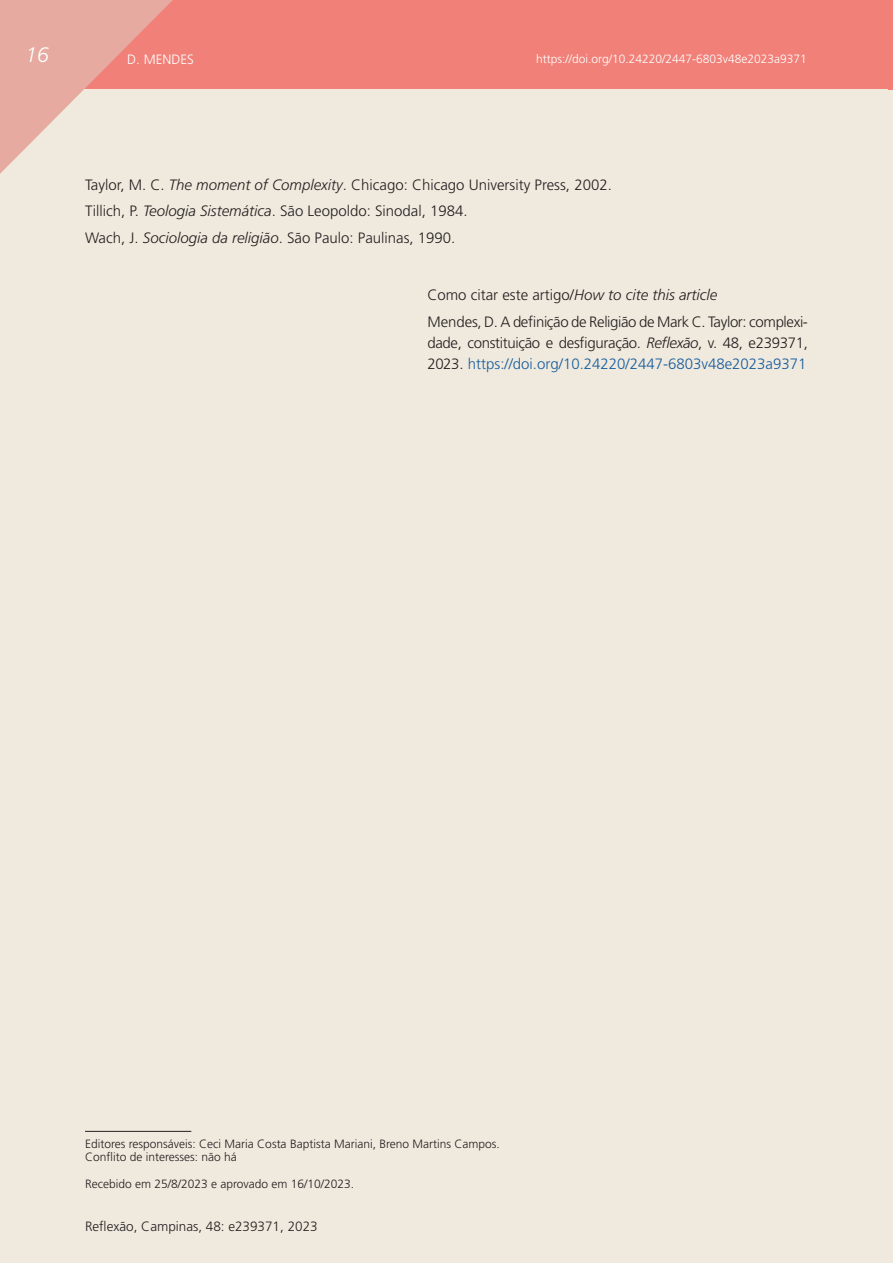
<style>
.page{position:relative;width:893px;height:1263px;background:#fff}
.page>*{position:absolute;margin:0;border:0;box-sizing:border-box;transform-origin:0 0}
.t1{font:italic 300 21px "Frutiger LT Std";color:#fff}
.Como_citar{font:300 15px/21px "Frutiger LT Std";color:#231f20;text-align:justify}
.P3{font:300 15px "Frutiger LT Std";color:#231f20}
.t2{font:300 13.5px "Frutiger LT Std";color:#231f20}
.t3{font:300 13.5px "Frutiger LT Std";color:#fff}
.recebido{font:300 12px "Frutiger LT Std";color:#231f20}
.t4{font:300 12px "Frutiger LT Std";color:#fff}
.s1{font-style:italic}
.s2{color:#175d9e}
</style>
<div class="page">
<div style="left:0;top:0;width:893px;height:89px;background:#f18078"></div>
<svg style="left:0;top:0;width:176px;height:174px;background:#ebbcb1"></svg>
<hr style="left:85px;top:1131px;width:106px;height:1px;background:#231f20">
<div style="left:887px;top:0;width:6px;height:90px;background:#f18078"></div>
<h1 class="t1" style="left:26px;top:43px;width:25px">16</h1>
<p class="t3" style="left:127px;top:51px;width:68px">D. MENDES</p>
<p class="t4" style="left:536px;top:52px;width:272px">https://doi.org/10.24220/2447-6803v48e2023a9371</p>
<p class="P3" style="left:85px;top:176px;width:528px">Taylor, M. C. <span class="s1">The moment of Complexity</span>. Chicago: Chicago University Press, 2002.</p>
<p class="P3" style="left:85px;top:202px;width:384px">Tillich, P. <span class="s1">Teologia Sistemática</span>. São Leopoldo: Sinodal, 1984.</p>
<p class="P3" style="left:85px;top:229px;width:372px">Wach, J. <span class="s1">Sociologia da religião</span>. São Paulo: Paulinas, 1990.</p>
<p class="Como_citar" style="left:427px;top:285px;width:291px">Como citar este artigo/<span class="s1">How to cite this article</span></p>
<p class="Como_citar" style="left:427px;top:312px;width:382px">Mendes, D. A definição de Religião de Mark C. Taylor: complexi&shy;dade, constituição e desfiguração. <span class="s1">Reflexão</span>, v. 48, e239371, 2023. <span class="s2">https://doi.org/10.24220/2447-6803v48e2023a9371</span></p>
<p class="recebido" style="left:85px;top:1137px;width:416px">Editores responsáveis: Ceci Maria Costa Baptista Mariani, Breno Martins Campos.</p>
<p class="recebido" style="left:85px;top:1150px;width:153px">Conflito de interesses: não há</p>
<p class="recebido" style="left:85px;top:1177px;width:271px">Recebido em 25/8/2023 e aprovado em 16/10/2023.</p>
<p class="t2" style="left:85px;top:1218px;width:234px">Reflexão, Campinas, 48: e239371, 2023</p>
</div>
